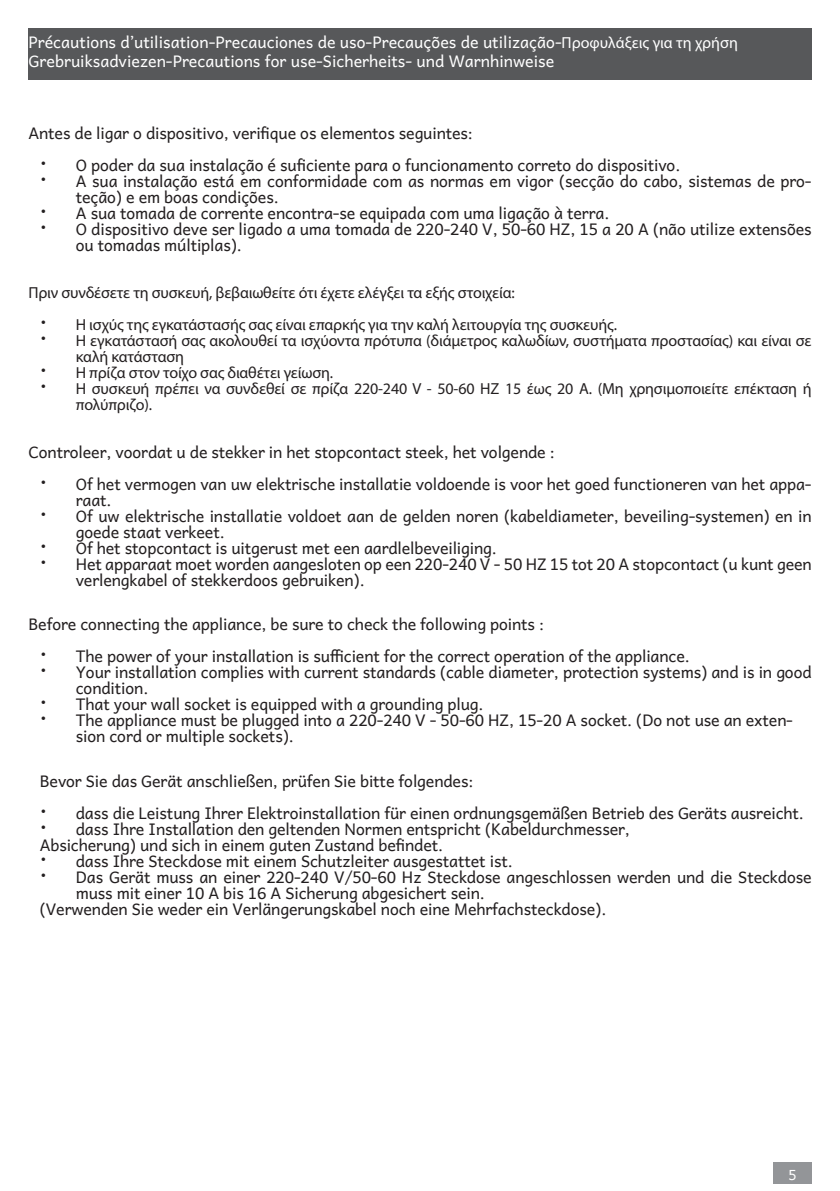
<style>
.page{position:relative;width:840px;height:1191px;background:#fff}
.page>*{position:absolute;margin:0;border:0;box-sizing:border-box;transform-origin:0 0}
.t1{font:16px/16px "Andika";letter-spacing:-.01em;color:#231f20}
.t2{font:16px/16px "Myriad Pro";letter-spacing:-.01em;color:#231f20}
.t3{font:16px "Andika";color:#fff}
.t4{font:14px "Andika";color:#fff}
.s1{font-family:"Myriad Pro"}
.s2{font-family:"Andika"}
</style>
<div class="page">
<div style="left:772px;top:1162px;width:39px;height:21px;background:#939598"></div>
<div style="left:28px;top:28px;width:783px;height:51px;background:#57585a"></div>
<p class="t3" style="left:28px;top:33px;width:710px">Précautions d’utilisation-Precauciones de uso-Precauções de utilização-<span class="s1">Προφυλάξεις για τη χρήση</span></p>
<p class="t3" style="left:28px;top:52px;width:527px">Grebruiksadviezen-Precautions for use-Sicherheits- und Warnhinweise</p>
<p class="t1" style="left:28px;top:126px;width:446px">Antes de ligar o dispositivo, verifique os elementos seguintes:</p>
<p class="t1" style="left:40px;top:158px;width:641px">• O poder da sua instalação é suficiente para o funcionamento correto do dispositivo.</p>
<p class="t1" style="left:76px;top:174px;width:737px;text-indent:-36px">• A sua instalação está em conformidade com as normas em vigor (secção do cabo, sistemas de pro&shy;teção) e em boas condições.</p>
<p class="t1" style="left:40px;top:206px;width:571px">• A sua tomada de corrente encontra-se equipada com uma ligação à terra.</p>
<p class="t1" style="left:76px;top:222px;width:737px;text-indent:-36px">• O dispositivo deve ser ligado a uma tomada de 220-240 V, 50-60 HZ, 15 a 20 A (não utilize extensões ou tomadas múltiplas).</p>
<p class="t2" style="left:28px;top:284px;width:487px">Πριν συνδέσετε τη συσκευή, βεβαιωθείτε ότι έχετε ελέγξει τα εξής στοιχεία:</p>
<p class="t2" style="left:40px;top:316px;width:578px"><span class="s2">•</span> Η ισχύς της εγκατάστασής σας είναι επαρκής για την καλή λειτουργία της συσκευής.</p>
<p class="t2" style="left:76px;top:332px;width:736px;text-indent:-36px"><span class="s2">•</span> Η εγκατάστασή σας ακολουθεί τα ισχύοντα πρότυπα (διάμετρος καλωδίων, συστήματα προστασίας) και είναι σε καλή κατάσταση</p>
<p class="t2" style="left:40px;top:364px;width:295px"><span class="s2">•</span> Η πρίζα στον τοίχο σας διαθέτει γείωση.</p>
<p class="t2" style="left:76px;top:380px;width:737px;text-indent:-36px"><span class="s2">•</span> Η συσκευή πρέπει να συνδεθεί σε πρίζα 220-240 V - 50-60 HZ 15 έως 20 A. (Μη χρησιμοποιείτε επέκταση ή πολύπριζο).</p>
<p class="t1" style="left:28px;top:445px;width:527px">Controleer, voordat u de stekker in het stopcontact steek, het volgende :</p>
<p class="t1" style="left:76px;top:477px;width:737px;text-indent:-36px">• Of het vermogen van uw elektrische installatie voldoende is voor het goed functioneren van het appa&shy;raat.</p>
<p class="t1" style="left:76px;top:509px;width:737px;text-indent:-36px">• Of uw elektrische installatie voldoet aan de gelden noren (kabeldiameter, beveiling-systemen) en in goede staat verkeet.</p>
<p class="t1" style="left:40px;top:541px;width:458px">• Of het stopcontact is uitgerust met een aardlelbeveiliging.</p>
<p class="t1" style="left:76px;top:557px;width:737px;text-indent:-36px">• Het apparaat moet worden aangesloten op een 220-240 V - 50 HZ 15 tot 20 A stopcontact (u kunt geen verlengkabel of stekkerdoos gebruiken).</p>
<p class="t1" style="left:28px;top:616px;width:517px">Before connecting the appliance, be sure to check the following points :</p>
<p class="t1" style="left:40px;top:648px;width:651px">• The power of your installation is sufficient for the correct operation of the appliance.</p>
<p class="t1" style="left:76px;top:664px;width:737px;text-indent:-36px">• Your installation complies with current standards (cable diameter, protection systems) and is in good condition.</p>
<p class="t1" style="left:40px;top:696px;width:445px">• That your wall socket is equipped with a grounding plug.</p>
<p class="t1" style="left:76px;top:712px;width:718px;text-indent:-36px">• The appliance must be plugged into a 220-240 V - 50-60 HZ, 15-20 A socket. (Do not use an exten&shy;sion cord or multiple sockets).</p>
<p class="t1" style="left:40px;top:773px;width:435px">Bevor Sie das Gerät anschließen, prüfen Sie bitte folgendes:</p>
<p class="t1" style="left:40px;top:805px;width:765px">• dass die Leistung Ihrer Elektroinstallation für einen ordnungsgemäßen Betrieb des Geräts ausreicht.</p>
<p class="t1" style="left:40px;top:821px;width:591px">• dass Ihre Installation den geltenden Normen entspricht (Kabeldurchmesser,</p>
<p class="t1" style="left:40px;top:837px;width:405px">Absicherung) und sich in einem guten Zustand befindet.</p>
<p class="t1" style="left:40px;top:853px;width:474px">• dass Ihre Steckdose mit einem Schutzleiter ausgestattet ist.</p>
<p class="t1" style="left:76px;top:869px;width:737px;text-indent:-36px">• Das Gerät muss an einer 220-240 V/50-60 Hz Steckdose angeschlossen werden und die Steckdose muss mit einer 10 A bis 16 A Sicherung abgesichert sein.</p>
<p class="t1" style="left:40px;top:901px;width:567px">(Verwenden Sie weder ein Verlängerungskabel noch eine Mehrfachsteckdose).</p>
<p class="t4" style="left:787px;top:1166px;width:10px">5</p>
</div>
